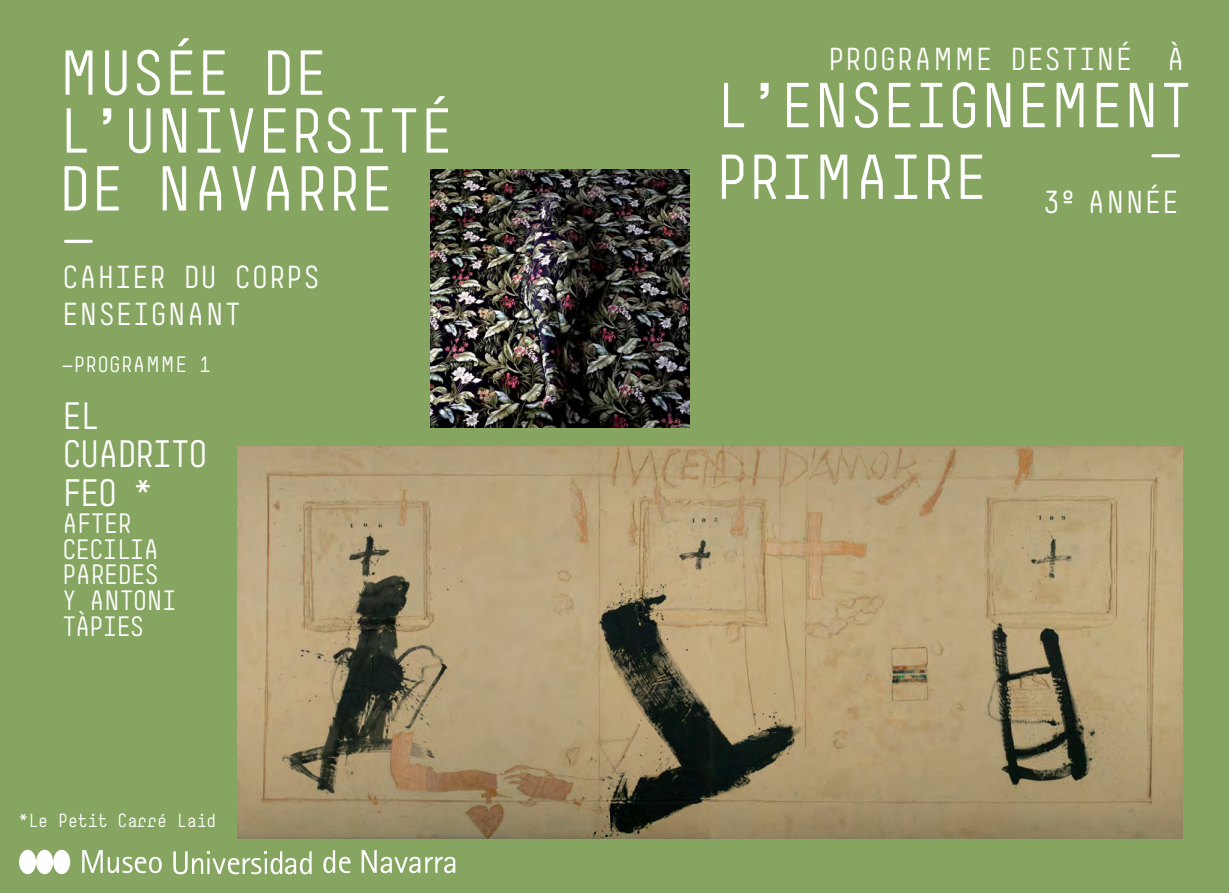
<style>
.page{position:relative;width:1229px;height:893px;background:#85a560}
.page>*{position:absolute;margin:0;border:0;box-sizing:border-box;transform-origin:0 0}
.t1{font:59.7px/57.9px "Mun";letter-spacing:-.005em;color:#fff}
.t2{font:36px/38.4px "Mun";letter-spacing:-.055em;color:#fff}
.t3{font:30px/37.5px "Mun";letter-spacing:.025em;color:#fff}
.t4{font:700 30px "Mun";color:#fff;scale:2 1}
.t5{font:26.4px/25.7px "Mun";letter-spacing:-.035em;color:#fff}
.t6{font:21px "Mun";letter-spacing:.015em;color:#fff}
.t7{font:18px "Mun";color:#fff}
</style>
<div class="page">
<svg style="left:82px;top:850px;width:80px;height:23px"></svg>
<svg style="left:173px;top:851px;width:139px;height:23px"></svg>
<svg style="left:323px;top:850px;width:27px;height:23px"></svg>
<svg style="left:362px;top:850px;width:93px;height:23px"></svg>
<svg style="left:19px;top:850px;width:51px;height:24px"></svg>
<img style="left:237px;top:446px;width:945px;height:393px">
<img style="left:431px;top:169px;width:258px;height:259px">
<p class="t1" style="left:58px;top:44px;width:396px">MUSÉE DE<br>L’UNIVERSITÉ<br>DE NAVARRE</p>
<p class="t3" style="left:828px;top:41px;width:357px">PROGRAMME DESTINÉ À</p>
<p class="t1" style="left:716px;top:70px;width:478px;line-height:71.7px">L'ENSEIGNEMENT<br>PRIMAIRE</p>
<p class="t4" style="left:1149px;top:142px;width:18px">—</p>
<p class="t3" style="left:1043px;top:184px;width:137px">3º ANNÉE</p>
<p class="t4" style="left:62px;top:227px;width:18px">—</p>
<p class="t3" style="left:62px;top:258px;width:259px">CAHIER DU CORPS<br>ENSEIGNANT</p>
<p class="t6" style="left:62px;top:352px;width:150px">—PROGRAMME 1</p>
<p class="t2" style="left:62px;top:397px;width:147px">EL<br>CUADRITO<br>FEO *</p>
<p class="t5" style="left:62px;top:510px;width:116px">AFTER<br>CECILIA<br>PAREDES<br>Y ANTONI<br>TÀPIES</p>
<p class="t7" style="left:18px;top:810px;width:199px">*Le Petit Carré Laid</p>
</div>
